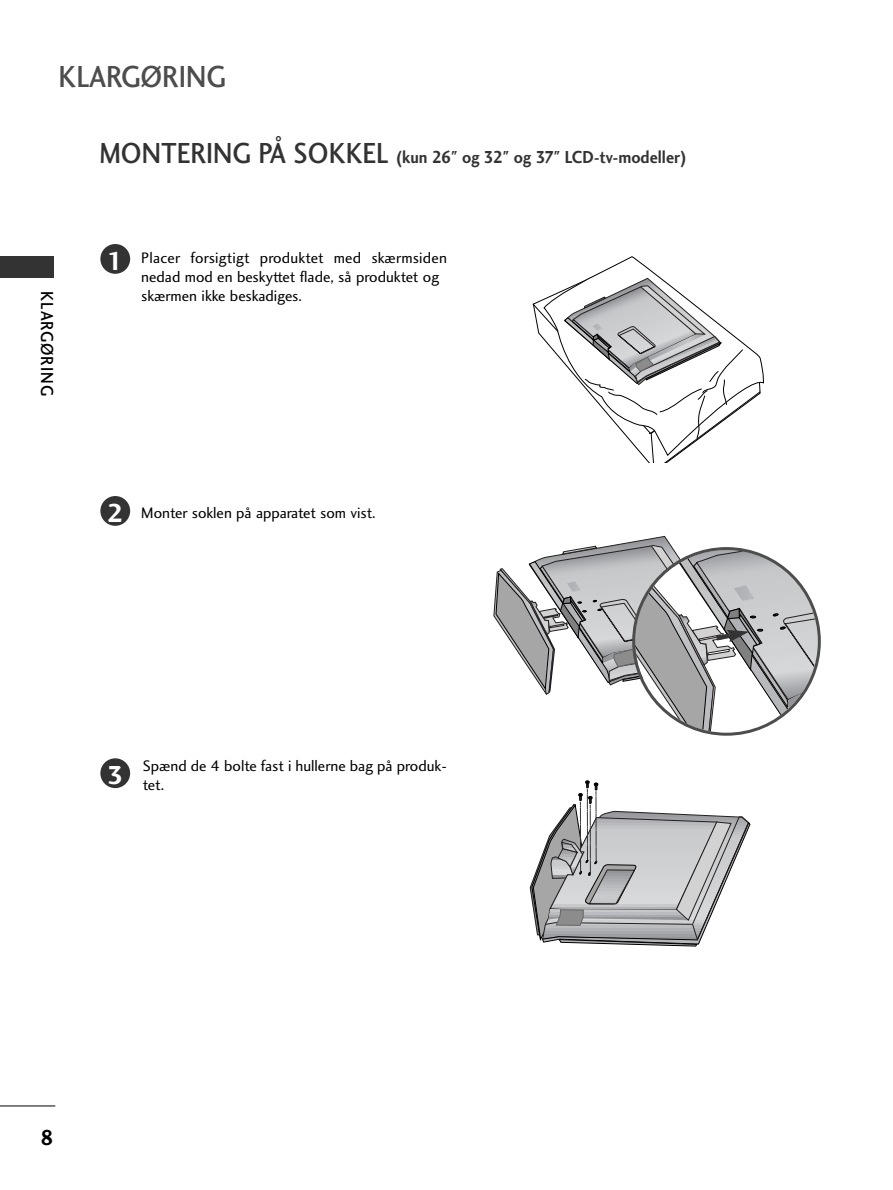
<style>
.page{position:relative;width:893px;height:1190px;background:#fff}
.page>*{position:absolute;margin:0;border:0;box-sizing:border-box;transform-origin:0 0}
.t1{font:31.5px "Charlotte Sans Medium Plain";color:#4d4d4d;scale:.9 1}
.t2{font:27px "Charlotte Sans Bold Plain";color:#fff}
.t3{font:22.5px "Charlotte Sans Bold Plain";color:#000}
.t4{font:18px "Charlotte Sans Bold Plain";color:#333;scale:.9 1}
.t5{font:18px "Charlotte Sans Medium Plain";letter-spacing:.06em;color:#000;scale:.9 1}
.t6{font:15.75px/18.9px "Charlotte Sans Book Plain";color:#000}
.s1{font-family:"Charlotte Sans Medium Plain";font-size:30px}
</style>
<div class="page">
<hr style="left:0;top:1105px;width:55px;height:1px;background:#000">
<div style="left:0;top:257px;width:54px;height:21px;background:#333"></div>
<svg style="left:532px;top:259px;width:229px;height:203px"></svg>
<div style="left:100px;top:244px;width:30px;height:30px;background:#333;border-radius:50%"></div>
<div style="left:100px;top:496px;width:30px;height:30px;background:#333;border-radius:50%"></div>
<div style="left:100px;top:758px;width:30px;height:30px;background:#333;border-radius:50%"></div>
<svg style="left:530px;top:780px;width:220px;height:166px"></svg>
<svg style="left:493px;top:536px;width:325px;height:196px"></svg>
<h1 class="t1" style="left:59px;top:64px;width:187px">KLARGØRING</h1>
<p class="t5" style="left:54px;top:291px;width:117px;rotate:90deg">KLARGØRING</p>
<p class="t4" style="left:99px;top:150px;width:654px"><span class="s1">MONTERING PÅ SOKKEL</span> (kun 26" og 32" og 37" LCD-tv-modeller)</p>
<h2 class="t2" style="left:107px;top:250px;width:18px">1</h2>
<p class="t6" style="left:141px;top:250px;width:307px">Placer forsigtigt produktet med skærmsiden nedad mod en beskyttet flade, så produktet og skærmen ikke beskadiges.</p>
<h2 class="t2" style="left:107px;top:502px;width:18px">2</h2>
<p class="t6" style="left:141px;top:505px;width:236px">Monter soklen på apparatet som vist.</p>
<h2 class="t2" style="left:107px;top:764px;width:18px">3</h2>
<p class="t6" style="left:143px;top:758px;width:305px">Spænd de 4 bolte fast i hullerne bag på produk&shy;tet.</p>
<h3 class="t3" style="left:40px;top:1128px;width:15px">8</h3>
</div>
